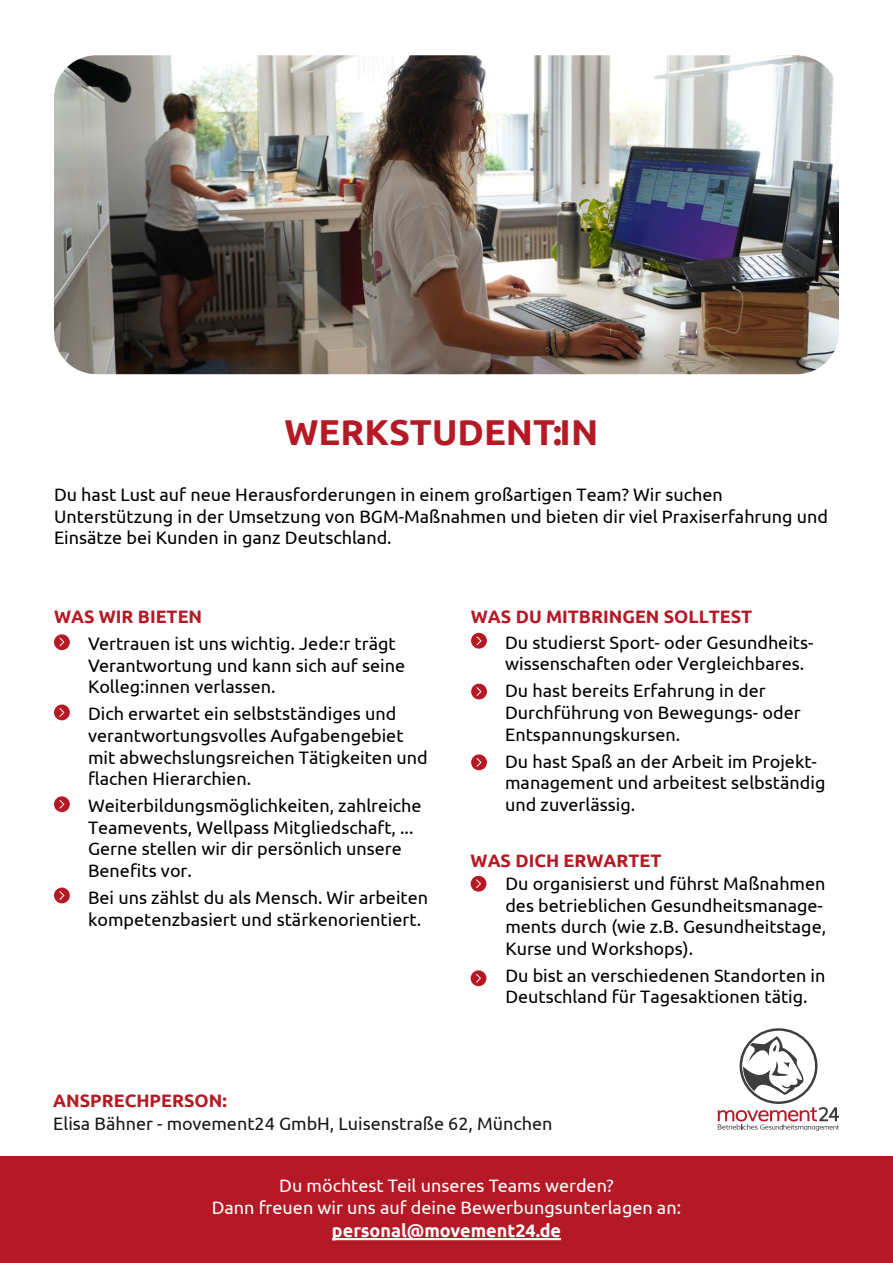
<style>
.page{position:relative;width:893px;height:1263px;background:#fff}
.page>*{position:absolute;margin:0;border:0;box-sizing:border-box;transform-origin:0 0}
.t1{font:700 36px "Ubuntu";color:#b51925}
.t2{font:18px/21.6px "Ubuntu";color:#000}
.t3{font:18px/22.5px "Ubuntu";color:#fff;text-align:center}
.t4{font:18px "Ubuntu";color:#181819}
.t5{font:700 18px "Ubuntu";color:#b51925}
.t6{font:700 18px "Ubuntu";color:#b51925}
.t7{font:700 18px "Ubuntu";color:#fff}
.t8{font:700 18px "Ubuntu";color:#b51824}
.s1{font-style:inherit}
</style>
<div class="page">
<img style="left:54px;top:55px;width:785px;height:319px">
<div style="left:471px;top:633px;width:16px;height:16px;background:#b51925;border-radius:50%"></div>
<div style="left:54px;top:704px;width:16px;height:16px;background:#b51925;border-radius:50%"></div>
<svg style="left:59px;top:708px;width:5px;height:9px"></svg>
<div style="left:54px;top:796px;width:16px;height:16px;background:#b51925;border-radius:50%"></div>
<svg style="left:59px;top:800px;width:5px;height:9px"></svg>
<div style="left:54px;top:887px;width:16px;height:16px;background:#b51925;border-radius:50%"></div>
<svg style="left:59px;top:891px;width:5px;height:9px"></svg>
<div style="left:471px;top:970px;width:15px;height:16px;background:#b51925;border-radius:50%"></div>
<svg style="left:476px;top:974px;width:5px;height:9px"></svg>
<div style="left:0;top:1157px;width:893px;height:106px;background:#b51925"></div>
<hr style="left:332px;top:1238px;width:229px;height:2px;background:#fff">
<svg style="left:718px;top:1028px;width:121px;height:103px"></svg>
<svg style="left:476px;top:636px;width:6px;height:9px"></svg>
<div style="left:471px;top:684px;width:16px;height:15px;background:#b51925;border-radius:50%"></div>
<svg style="left:476px;top:687px;width:6px;height:9px"></svg>
<div style="left:471px;top:754px;width:16px;height:16px;background:#b51925;border-radius:50%"></div>
<svg style="left:476px;top:758px;width:6px;height:9px"></svg>
<div style="left:54px;top:634px;width:16px;height:16px;background:#b51925;border-radius:50%"></div>
<svg style="left:59px;top:637px;width:5px;height:10px"></svg>
<div style="left:471px;top:876px;width:15px;height:16px;background:#b51925;border-radius:50%"></div>
<svg style="left:476px;top:879px;width:5px;height:9px"></svg>
<h1 class="t1" style="left:284px;top:410px;width:315px">WERKSTUDENT<span class="s1">:</span>IN</h1>
<p class="t2" style="left:54px;top:483px;width:775px">Du hast Lust auf neue Herausforderungen in einem großartigen Team? Wir suchen<br>Unterstützung in der Umsetzung von BGM-Maßnahmen und bieten dir viel Praxiserfahrung und<br>Einsätze bei Kunden in ganz Deutschland.</p>
<p class="t5" style="left:54px;top:606px;width:150px">WAS WIR BIETEN</p>
<p class="t6" style="left:471px;top:606px;width:283px">WAS DU MITBRINGEN SOLLTEST</p>
<p class="t2" style="left:88px;top:632px;width:319px">Vertrauen ist uns wichtig. Jede:r trägt<br>Verantwortung und kann sich auf seine<br>Kolleg:innen verlassen.</p>
<p class="t2" style="left:88px;top:703px;width:341px">Dich erwartet ein selbstständiges und verantwortungsvolles Aufgabengebiet mit abwechslungsreichen Tätigkeiten und flachen Hierarchien.</p>
<p class="t2" style="left:88px;top:794px;width:335px">Weiterbildungsmöglichkeiten, zahlreiche Teamevents, Wellpass Mitgliedschaft, ...<br>Gerne stellen wir dir persönlich unsere Benefits vor.</p>
<p class="t2" style="left:88px;top:886px;width:342px">Bei uns zählst du als Mensch. Wir arbeiten kompetenzbasiert und stärkenorientiert.</p>
<p class="t2" style="left:505px;top:631px;width:310px">Du studierst Sport- oder Gesundheits&shy;wissenschaften oder Vergleichbares.</p>
<p class="t2" style="left:505px;top:680px;width:297px">Du hast bereits Erfahrung in der<br>Durchführung von Bewegungs- oder<br>Entspannungskursen.</p>
<p class="t2" style="left:505px;top:750px;width:322px">Du hast Spaß an der Arbeit im Projekt&shy;management und arbeitest selbständig und zuverlässig.</p>
<p class="t8" style="left:471px;top:850px;width:192px">WAS DICH ERWARTET</p>
<p class="t2" style="left:505px;top:872px;width:322px">Du organisierst und führst Maßnahmen des betrieblichen Gesundheitsmanage&shy;ments durch (wie z.B. Gesundheitstage, Kurse und Workshops).</p>
<p class="t2" style="left:505px;top:964px;width:322px">Du bist an verschiedenen Standorten in<br>Deutschland für Tagesaktionen tätig.</p>
<p class="t5" style="left:53px;top:1090px;width:175px">ANSPRECHPERSON:</p>
<p class="t4" style="left:53px;top:1112px;width:501px">Elisa Bähner - movement24 GmbH, Luisenstraße 62, München</p>
<p class="t3" style="left:212px;top:1174px;width:471px">Du möchtest Teil unseres Teams werden?<br>Dann freuen wir uns auf deine Bewerbungsunterlagen an:</p>
<p class="t7" style="left:332px;top:1219px;width:231px">personal@movement24.de</p>
</div>
